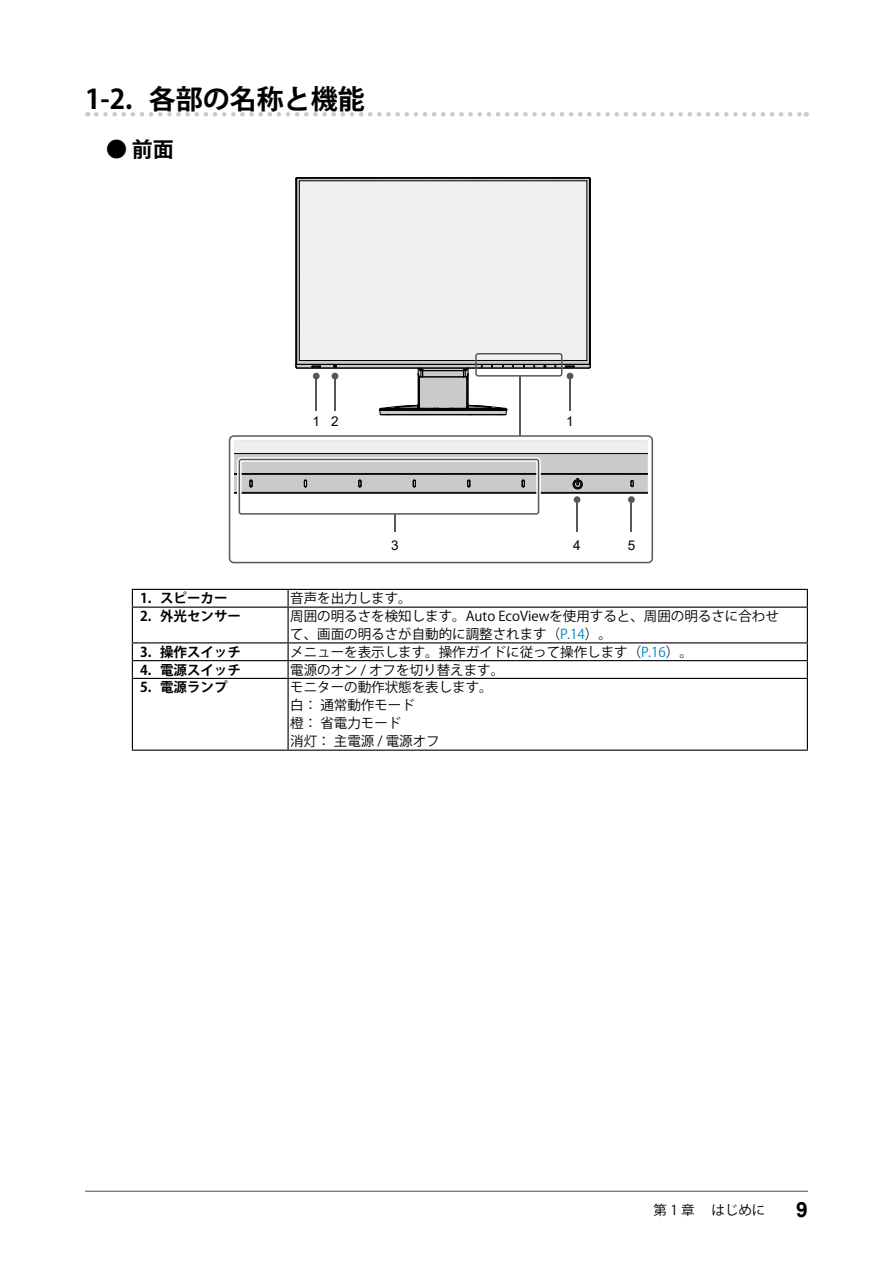
<style>
.page{position:relative;width:893px;height:1263px;background:#fff}
.page>*{position:absolute;margin:0;border:0;box-sizing:border-box;transform-origin:0 0}
.t1{font:700 27px "Koz Go Pro";color:#000}
.t2{font:700 21px "Koz Go Pro";color:#000}
.t3{font:700 21px "Arial";color:#000}
.t4{font:13.5px/18px "Koz Go Pro";color:#000}
.t5{font:700 13.5px "Koz Go Pro";color:#000}
.t6{font:13.5px "Arial";color:#000}
.s1{color:#0087c3}
</style>
<div class="page">
<svg style="left:96px;top:112px;width:711px;height:5px"></svg>
<svg style="left:378px;top:380px;width:143px;height:35px"></svg>
<hr style="left:418px;top:375px;width:1px;height:33px;background:#000">
<hr style="left:419px;top:376px;width:1px;height:32px;background:#000">
<hr style="left:467px;top:375px;width:1px;height:33px;background:#000">
<hr style="left:468px;top:368px;width:1px;height:40px;background:#000">
<svg style="left:379px;top:403px;width:129px;height:13px;background:#7e7e7e"></svg>
<svg style="left:229px;top:435px;width:424px;height:128px"></svg>
<hr style="left:519px;top:376px;width:1px;height:60px;background:#595757">
<div style="left:311px;top:371px;width:10px;height:10px;border:3px solid #fff;border-radius:50%"></div>
<hr style="left:315px;top:376px;width:2px;height:34px;background:#595757">
<div style="left:565px;top:371px;width:10px;height:10px;border:3px solid #fff;border-radius:50%"></div>
<hr style="left:569px;top:376px;width:2px;height:34px;background:#595757">
<div style="left:330px;top:371px;width:10px;height:10px;border:3px solid #fff;border-radius:50%"></div>
<hr style="left:334px;top:376px;width:2px;height:34px;background:#595757">
<svg style="left:295px;top:177px;width:296px;height:203px"></svg>
<hr style="left:132px;top:589px;width:156px;height:1px;background:#000">
<svg style="left:132px;top:590px;width:1px;height:17px"></svg>
<hr style="left:288px;top:589px;width:520px;height:1px;background:#000">
<svg style="left:288px;top:590px;width:1px;height:17px"></svg>
<svg style="left:807px;top:590px;width:1px;height:17px"></svg>
<hr style="left:132px;top:607px;width:156px;height:1px;background:#000">
<hr style="left:132px;top:608px;width:1px;height:34px;background:#000">
<hr style="left:288px;top:607px;width:520px;height:1px;background:#000">
<hr style="left:288px;top:608px;width:1px;height:34px;background:#000">
<hr style="left:807px;top:608px;width:1px;height:34px;background:#000">
<hr style="left:132px;top:642px;width:156px;height:1px;background:#000">
<hr style="left:288px;top:642px;width:520px;height:1px;background:#000">
<hr style="left:132px;top:660px;width:156px;height:1px;background:#000">
<svg style="left:132px;top:643px;width:1px;height:35px"></svg>
<hr style="left:288px;top:660px;width:520px;height:1px;background:#000">
<svg style="left:288px;top:643px;width:1px;height:35px"></svg>
<svg style="left:807px;top:643px;width:1px;height:35px"></svg>
<hr style="left:132px;top:678px;width:156px;height:1px;background:#000">
<hr style="left:132px;top:679px;width:1px;height:71px;background:#000">
<hr style="left:288px;top:678px;width:520px;height:1px;background:#000">
<hr style="left:288px;top:679px;width:1px;height:71px;background:#000">
<hr style="left:807px;top:679px;width:1px;height:71px;background:#000">
<hr style="left:132px;top:750px;width:156px;height:1px;background:#000">
<hr style="left:288px;top:750px;width:520px;height:1px;background:#000">
<hr style="left:85px;top:1191px;width:723px;height:1px;background:#595757">
<h1 class="t1" style="left:85px;top:82px;width:281px">1-2. 各部の名称と機能</h1>
<h2 class="t2" style="left:106px;top:136px;width:69px">●前面</h2>
<p class="t6" style="left:312px;top:412px;width:28px">1 2</p>
<p class="t6" style="left:566px;top:412px;width:9px">1</p>
<p class="t6" style="left:391px;top:536px;width:9px">3</p>
<p class="t6" style="left:573px;top:536px;width:9px">4</p>
<p class="t6" style="left:628px;top:536px;width:9px">5</p>
<p class="t5" style="left:140px;top:590px;width:89px">1. スピーカー</p>
<p class="t4" style="left:290px;top:590px;width:123px">音声を出力します。</p>
<p class="t5" style="left:140px;top:607px;width:102px">2. 外光センサー</p>
<p class="t4" style="left:290px;top:607px;width:490px">周囲の明るさを検知します。Auto EcoViewを使用すると、周囲の明るさに合わせて、画面の明るさが自動的に調整されます（<span class="s1">P.14</span>）。</p>
<p class="t5" style="left:140px;top:643px;width:102px">3. 操作スイッチ</p>
<p class="t4" style="left:290px;top:643px;width:404px">メニューを表示します。操作ガイドに従って操作します（<span class="s1">P.16</span>）。</p>
<p class="t5" style="left:140px;top:661px;width:102px">4. 電源スイッチ</p>
<p class="t4" style="left:290px;top:661px;width:215px">電源のオン / オフを切り替えます。</p>
<p class="t5" style="left:140px;top:679px;width:89px">5. 電源ランプ</p>
<p class="t4" style="left:290px;top:679px;width:204px">モニターの動作状態を表します。白：通常動作モード<br>橙：省電力モード<br>消灯：主電源 / 電源オフ</p>
<p class="t4" style="left:654px;top:1202px;width:113px">第 1 章　はじめに</p>
<h2 class="t3" style="left:796px;top:1195px;width:13px">9</h2>
</div>
